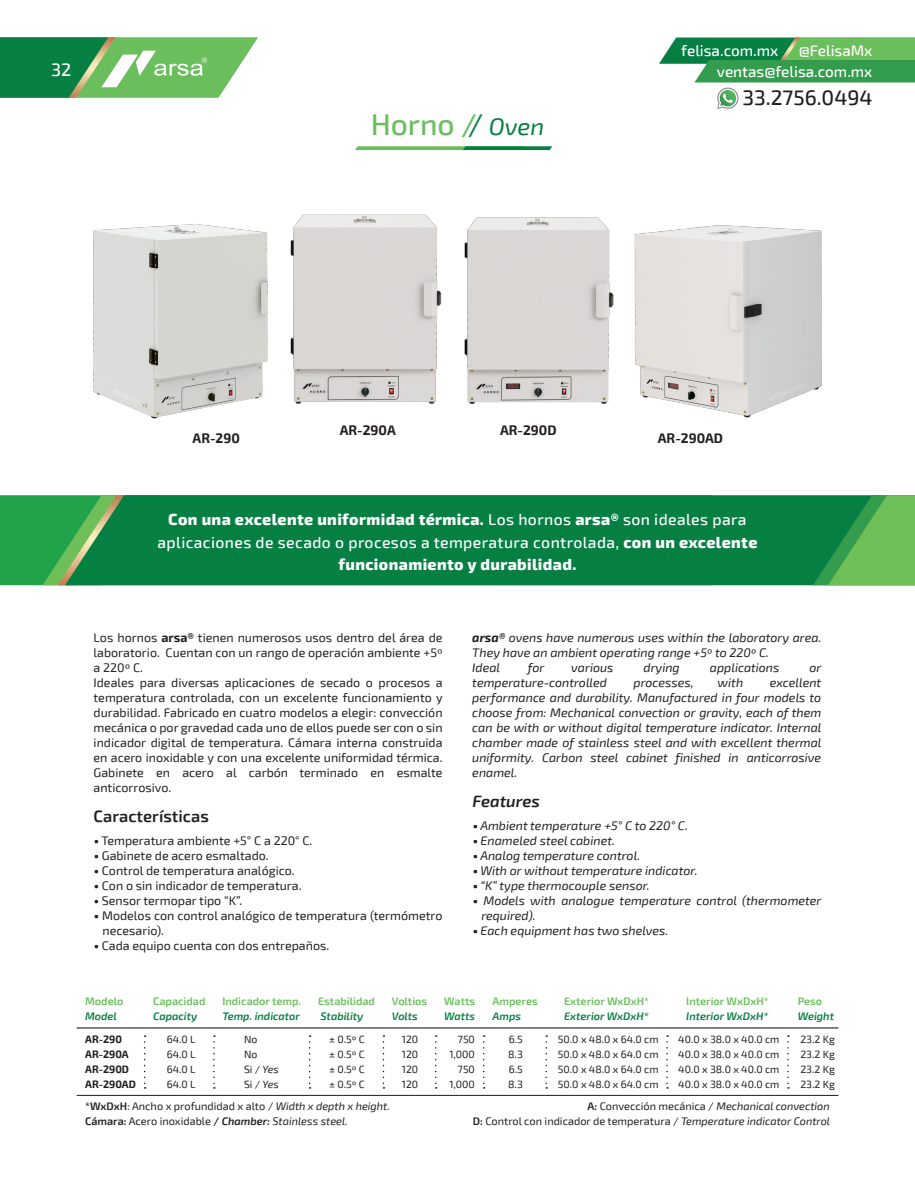
<style>
.page{position:relative;width:915px;height:1191px;background:#fff}
.page>*{position:absolute;margin:0;border:0;box-sizing:border-box;transform-origin:0 0}
.t1{font:500 30px "Exo 2";color:#6abf5c}
.t2{font:500 21px "Exo 2";color:#231f20}
.t3{font:500 18px "Exo 2";color:#fff}
.t4{font:600 16.5px "Exo 2";color:#231f20}
.t5{font:italic 600 16.5px "Exo 2";color:#231f20}
.t6{font:800 15.75px/22.5px "Exo 2";letter-spacing:.025em;color:#fff;text-align:center}
.t7{font:500 15.3px/21.6px "Exo 2";color:#fff;text-align:right}
.t8{font:700 13.5px "Exo 2";color:#231f20}
.t9{font:12.45px/15px "Exo 2";color:#231f20}
.t10{font:italic 12.45px/15px "Exo 2";color:#231f20}
.t11{font:10.95px/15px "Exo 2";color:#231f20}
.t12{font:600 10.95px "Exo 2";color:#6abf5c}
.t13{font:italic 600 10.95px "Exo 2";color:#058042}
.t14{font:10.5px/15px "Exo 2";color:#231f20;text-align:justify}
.t15{font:700 10.5px/15px "Exo 2";color:#231f20}
.s1{font-weight:400;color:#058042}
.s2{font-weight:400;font-style:italic;font-size:24px;color:#058042}
.s3{font-weight:500}
.s4{font-weight:700}
.s5{font-weight:900}
.s6{font-weight:900;font-style:normal}
.s7{font-style:italic}
.s8{font-weight:600}
.s9{font-weight:600;font-style:italic}
</style>
<div class="page">
<div style="left:0;top:495px;width:57px;height:90px;background:#21a449"></div>
<div style="left:65px;top:495px;width:747px;height:90px;background:#058042"></div>
<svg style="left:812px;top:495px;width:102px;height:90px;background:#45a64f"></svg>
<img style="left:290px;top:214px;width:152px;height:190px">
<img style="left:464px;top:217px;width:150px;height:187px">
<img style="left:93px;top:224px;width:175px;height:195px">
<img style="left:634px;top:225px;width:188px;height:193px">
<svg style="left:355px;top:146px;width:197px;height:4px"></svg>
<svg style="left:144px;top:1035px;width:2px;height:53px"></svg>
<svg style="left:213px;top:1035px;width:2px;height:53px"></svg>
<svg style="left:666px;top:1035px;width:2px;height:53px"></svg>
<hr style="left:77px;top:1027px;width:761px;height:1px;background:#231f20">
<hr style="left:77px;top:1095px;width:761px;height:1px;background:#231f20">
<svg style="left:787px;top:1035px;width:1px;height:53px"></svg>
<svg style="left:483px;top:1035px;width:1px;height:53px"></svg>
<svg style="left:382px;top:1035px;width:2px;height:53px"></svg>
<svg style="left:435px;top:1035px;width:1px;height:53px"></svg>
<svg style="left:309px;top:1035px;width:1px;height:53px"></svg>
<svg style="left:545px;top:1035px;width:2px;height:53px"></svg>
<svg style="left:0;top:38px;width:258px;height:60px;background:#5fb26b"></svg>
<svg style="left:659px;top:38px;width:255px;height:44px;background:#47a65d"></svg>
<svg style="left:717px;top:88px;width:21px;height:21px"></svg>
<h3 class="t3" style="left:51px;top:59px;width:22px">32</h3>
<h1 class="t1" style="left:370px;top:107px;width:175px">Horno /<span class="s1">/</span> <span class="s2">Oven</span></h1>
<p class="t7" style="left:681px;top:40px;width:98px">felisa.com.mx</p>
<p class="t7" style="left:716px;top:40px;width:157px">@FelisaMx ventas@felisa.com.mx</p>
<h2 class="t2" style="left:742px;top:85px;width:131px">33.2756.0494</h2>
<p class="t8" style="left:339px;top:422px;width:58px">AR-290A</p>
<p class="t8" style="left:500px;top:422px;width:58px">AR-290D</p>
<p class="t8" style="left:192px;top:430px;width:49px">AR-290</p>
<p class="t8" style="left:657px;top:430px;width:67px">AR-290AD</p>
<p class="t6" style="left:157px;top:509px;width:601px">Con una excelente uniformidad térmica. <span class="s3">Los hornos</span> arsa® <span class="s3">son ideales para aplicaciones de secado o procesos a temperatura controlada,</span> con un excelente funcionamiento y durabilidad.</p>
<p class="t9" style="left:93px;top:630px;width:350px">Los hornos <span class="s4">arsa®</span> tienen numerosos usos dentro del área de laboratorio. Cuentan con un rango de operación ambiente +5º a 220º C.<br>Ideales para diversas aplicaciones de secado o procesos a temperatura controlada, con un excelente funcionamiento y durabilidad. Fabricado en cuatro modelos a elegir: convección mecánica o por gravedad cada uno de ellos puede ser con o sin indicador digital de temperatura. Cámara interna construida en acero inoxidable y con una excelente uniformidad térmica.<br>Gabinete en acero al carbón terminado en esmalte anticorrosivo.</p>
<h3 class="t4" style="left:93px;top:806px;width:117px">Características</h3>
<p class="t9" style="left:94px;top:833px;width:219px"><span class="s5">•</span> Temperatura ambiente +5° C a 220° C.</p>
<p class="t9" style="left:94px;top:848px;width:176px"><span class="s5">•</span> Gabinete de acero esmaltado.</p>
<p class="t9" style="left:94px;top:863px;width:202px"><span class="s5">•</span> Control de temperatura analógico.</p>
<p class="t9" style="left:94px;top:878px;width:209px"><span class="s5">•</span> Con o sin indicador de temperatura.</p>
<p class="t9" style="left:94px;top:893px;width:149px"><span class="s5">•</span> Sensor termopar tipo “K”.</p>
<p class="t9" style="left:102px;top:908px;width:341px;text-indent:-8px"><span class="s5">•</span> Modelos con control analógico de temperatura (termómetro necesario).</p>
<p class="t9" style="left:94px;top:938px;width:236px"><span class="s5">•</span> Cada equipo cuenta con dos entrepaños.</p>
<p class="t10" style="left:472px;top:630px;width:350px"><span class="s4">arsa®</span> ovens have numerous uses within the laboratory area.<br>They have an ambient operating range +5º to 220º C.<br>Ideal</p>
<p class="t10" style="left:527px;top:660px;width:18px">for</p>
<p class="t10" style="left:571px;top:660px;width:44px">various</p>
<p class="t10" style="left:643px;top:660px;width:38px">drying</p>
<p class="t10" style="left:709px;top:660px;width:71px">applications</p>
<p class="t10" style="left:809px;top:660px;width:13px">or</p>
<p class="t10" style="left:472px;top:675px;width:136px">temperature-controlled</p>
<p class="t10" style="left:633px;top:675px;width:62px">processes,</p>
<p class="t10" style="left:717px;top:675px;width:27px">with</p>
<p class="t10" style="left:472px;top:675px;width:350px;text-align:justify;text-indent:297px">excellent performance and durability. Manufactured in four models to choose from: Mechanical convection or gravity, each of them can be with or without digital temperature indicator. Internal chamber made of stainless steel and with excellent thermal uniformity. Carbon steel cabinet finished in anticorrosive enamel.</p>
<h3 class="t5" style="left:472px;top:791px;width:69px">Features</h3>
<p class="t10" style="left:473px;top:818px;width:216px"><span class="s6">•</span> Ambient temperature +5° C to 220° C.</p>
<p class="t10" style="left:473px;top:833px;width:143px"><span class="s6">•</span> Enameled steel cabinet.</p>
<p class="t10" style="left:473px;top:848px;width:168px"><span class="s6">•</span> Analog temperature control.</p>
<p class="t10" style="left:473px;top:863px;width:226px"><span class="s6">•</span> With or without temperature indicator.</p>
<p class="t10" style="left:473px;top:878px;width:178px"><span class="s6">•</span> “K” type thermocouple sensor.</p>
<p class="t10" style="left:481px;top:893px;width:341px;text-indent:-8px"><span class="s6">•</span> Models with analogue temperature control (thermometer required).</p>
<p class="t10" style="left:473px;top:923px;width:197px"><span class="s6">•</span> Each equipment has two shelves.</p>
<p class="t12" style="left:85px;top:995px;width:40px">Modelo</p>
<p class="t13" style="left:85px;top:1010px;width:33px">Model</p>
<p class="t15" style="left:85px;top:1032px;width:52px">AR-290<br>AR-290A<br>AR-290D<br>AR-290AD</p>
<p class="t12" style="left:153px;top:995px;width:54px">Capacidad</p>
<p class="t13" style="left:153px;top:1010px;width:46px">Capacity</p>
<p class="t14" style="left:167px;top:1032px;width:30px">64.0 L 64.0 L 64.0 L 64.0 L</p>
<p class="t12" style="left:222px;top:995px;width:80px">Indicador temp.</p>
<p class="t13" style="left:222px;top:1010px;width:79px">Temp. indicator</p>
<p class="t14" style="left:244px;top:1032px;width:36px;text-align:left">No<br>No<br>Si / <span class="s7">Yes<br></span>Si / <span class="s7">Yes</span></p>
<p class="t12" style="left:318px;top:995px;width:58px">Estabilidad</p>
<p class="t13" style="left:320px;top:1010px;width:44px">Stability</p>
<p class="t14" style="left:329px;top:1032px;width:37px">± 0.5º C ± 0.5º C ± 0.5º C ± 0.5º C</p>
<p class="t12" style="left:392px;top:995px;width:37px">Voltios</p>
<p class="t13" style="left:392px;top:1010px;width:27px">Volts</p>
<p class="t14" style="left:401px;top:1032px;width:18px">120<br>120<br>120<br>120</p>
<p class="t12" style="left:444px;top:995px;width:32px">Watts</p>
<p class="t13" style="left:444px;top:1010px;width:32px">Watts</p>
<p class="t14" style="left:449px;top:1032px;width:27px;text-align:right">750<br>1,000<br>750<br>1,000</p>
<p class="t12" style="left:492px;top:995px;width:47px">Amperes</p>
<p class="t13" style="left:492px;top:1010px;width:30px">Amps</p>
<p class="t14" style="left:508px;top:1032px;width:16px">6.5<br>8.3<br>6.5<br>8.3</p>
<p class="t12" style="left:564px;top:995px;width:87px">Exterior WxDxH*</p>
<p class="t13" style="left:564px;top:1010px;width:86px">Exterior WxDxH*</p>
<p class="t14" style="left:557px;top:1032px;width:102px">50.0 x 48.0 x 64.0 cm 50.0 x 48.0 x 64.0 cm 50.0 x 48.0 x 64.0 cm 50.0 x 48.0 x 64.0 cm</p>
<p class="t12" style="left:686px;top:995px;width:84px">Interior WxDxH*</p>
<p class="t13" style="left:686px;top:1010px;width:84px">Interior WxDxH*</p>
<p class="t14" style="left:678px;top:1032px;width:103px">40.0 x 38.0 x 40.0 cm 40.0 x 38.0 x 40.0 cm 40.0 x 38.0 x 40.0 cm 40.0 x 38.0 x 40.0 cm</p>
<p class="t12" style="left:797px;top:995px;width:26px">Peso</p>
<p class="t13" style="left:797px;top:1010px;width:38px">Weight</p>
<p class="t14" style="left:800px;top:1032px;width:36px">23.2 Kg 23.2 Kg 23.2 Kg 23.2 Kg</p>
<p class="t11" style="left:85px;top:1099px;width:306px"><span class="s8">*WxDxH</span>: Ancho x profundidad x alto / <span class="s7">Width x depth x height.<br></span><span class="s8">Cámara:</span> Acero inoxidable <span class="s8">/</span> <span class="s9">Chamber:</span> <span class="s7">Stainless steel.</span></p>
<p class="t11" style="left:472px;top:1099px;width:358px;text-align:right"><span class="s8">A:</span> Convección mecánica / <span class="s7">Mechanical convection<br></span><span class="s8">D:</span> Control con indicador de temperatura / <span class="s7">Temperature indicator Control</span></p>
</div>
